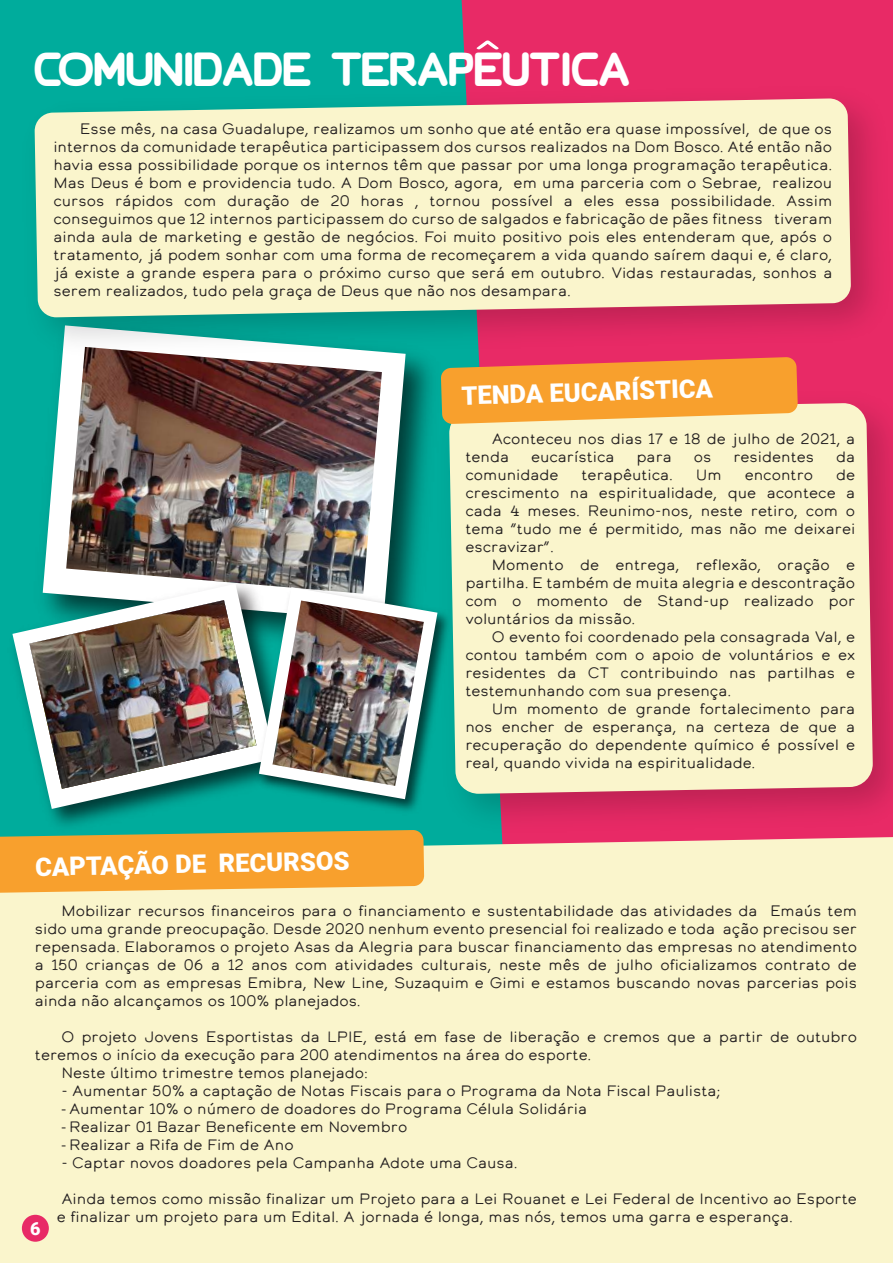
<style>
.page{position:relative;width:893px;height:1263px;background:#fff}
.page>*{position:absolute;margin:0;border:0;box-sizing:border-box;transform-origin:0 0}
.t1{font:900 37.5px "Autocrat";color:#fff}
.t2{font:900 25.5px "Roboto";color:#fff}
.t3{font:900 18px "Roboto";color:#fff}
.t4{font:15px/18px "Calder LC";color:#231f20;text-align:justify}
.s1{font-family:"Myriad Pro"}
</style>
<div class="page">
<div style="left:0;top:0;width:893px;height:948px;background:#00ac9c"></div>
<div style="left:462px;top:0;width:431px;height:377px;background:#e82a66"></div>
<div style="left:0;top:846px;width:893px;height:417px;background:#faf5cc"></div>
<img style="left:424px;top:377px;width:469px;height:469px">
<div style="left:449px;top:403px;width:424px;height:391px;background:#faf5cc"></div>
<img style="left:406px;top:370px;width:43px;height:210px">
<svg style="left:44px;top:370px;width:362px;height:210px;fill:#fff"></svg>
<img style="left:66px;top:370px;width:316px;height:210px">
<img style="left:43px;top:573px;width:261px;height:253px">
<svg style="left:12px;top:584px;width:240px;height:225px"></svg>
<img style="left:29px;top:600px;width:223px;height:189px">
<img style="left:252px;top:580px;width:204px;height:238px">
<svg style="left:259px;top:587px;width:178px;height:212px"></svg>
<div style="left:22px;top:1215px;width:27px;height:27px;background:#e82a66;border-radius:50%"></div>
<img style="left:272px;top:600px;width:152px;height:186px">
<svg style="left:441px;top:370px;width:357px;height:54px;background:#f7a83d"></svg>
<svg style="left:0;top:830px;width:424px;height:63px;background:#eaa53c"></svg>
<img style="left:48px;top:72px;width:845px;height:298px">
<svg style="left:34px;top:98px;width:817px;height:219px;background:#efebc6"></svg>
<svg style="left:477px;top:40px;width:22px;height:9px"></svg>
<h1 class="t1" style="left:35px;top:51px;width:598px">COMUNIDADE TERAPEUTICA</h1>
<p class="t4" style="left:53px;top:120px;width:780px;text-indent:26px">Esse mês, na casa Guadalupe, realizamos um sonho que até então era quase impossível, de que os internos da comunidade terapêutica participassem dos cursos realizados na Dom Bosco. Até então não havia essa possibilidade porque os internos têm que passar por uma longa programação terapêutica.<br>Mas Deus é bom e providencia tudo. A Dom Bosco, agora, em uma parceria com o Sebrae, realizou cursos rápidos com duração de 20 horas , tornou possível a eles essa possibilidade. Assim conseguimos que 12 internos participassem do curso de salgados e fabricação de pães fitness tiveram ainda aula de marketing e gestão de negócios. Foi muito positivo pois eles entenderam que, após o tratamento, já podem sonhar com uma forma de recomeçarem a vida quando saírem daqui e, é claro, já existe a grande espera para o próximo curso que será em outubro. Vidas restauradas, sonhos a serem realizados, tudo pela graça de Deus que não nos desampara.</p>
<h2 class="t2" style="left:461px;top:378px;width:253px;rotate:-2deg">TENDA EUCARÍSTICA</h2>
<h2 class="t2" style="left:35px;top:849px;width:316px;rotate:-1deg">CAPTAÇÃO DE RECURSOS</h2>
<p class="t4" style="left:465px;top:430px;width:391px;text-indent:27px">Aconteceu nos dias 17 e 18 de julho de 2021, a tenda</p>
<p class="t4" style="left:531px;top:448px;width:85px">eucarística</p>
<p class="t4" style="left:636px;top:448px;width:37px">para</p>
<p class="t4" style="left:694px;top:448px;width:19px">os</p>
<p class="t4" style="left:733px;top:448px;width:82px">residentes</p>
<p class="t4" style="left:836px;top:448px;width:21px">da</p>
<p class="t4" style="left:465px;top:466px;width:95px">comunidade</p>
<p class="t4" style="left:581px;top:466px;width:93px">terapêutica.</p>
<p class="t4" style="left:696px;top:466px;width:27px">Um</p>
<p class="t4" style="left:745px;top:466px;width:70px">encontro</p>
<p class="t4" style="left:465px;top:466px;width:391px;text-indent:371px">de crescimento na espiritualidade, que acontece a cada 4 meses. Reunimo-nos, neste retiro, com o tema “tudo me é permitido, mas não me deixarei escravizar”.</p>
<p class="t4" style="left:465px;top:556px;width:391px;text-indent:27px">Momento de entrega, reflexão, oração e partilha. E também de muita alegria e descontração com o momento de Stand-up realizado por voluntários da missão.</p>
<p class="t4" style="left:465px;top:628px;width:391px;text-indent:27px">O evento foi coordenado pela consagrada Val, e contou também com o apoio de voluntários e ex residentes da CT contribuindo nas partilhas e testemunhando com sua presença.</p>
<p class="t4" style="left:465px;top:700px;width:391px;text-indent:27px">Um momento de grande fortalecimento para nos encher de esperança, na certeza de que a recuperação do dependente químico é possível e real, quando vivida na espiritualidade.</p>
<p class="t4" style="left:35px;top:901px;width:824px;text-indent:27px">Mobilizar recursos financeiros para o financiamento e sustentabilidade das atividades da Emaús tem sido uma grande preocupação. Desde 2020 nenhum evento presencial foi realizado e toda ação precisou ser repensada. Elaboramos o projeto Asas da Alegria para buscar financiamento das empresas no atendimento a 150 crianças de 06 a 12 anos com atividades culturais, neste mês de julho oficializamos contrato de parceria com as empresas Emibra, New Line, Suzaquim e Gimi e estamos buscando novas parcerias pois ainda não alcançamos os 100% planejados.</p>
<p class="t4" style="left:61px;top:1027px;width:797px">O projeto Jovens Esportistas da LPIE, está em fase de liberação e cremos que a partir de outubro</p>
<p class="t4" style="left:35px;top:1045px;width:558px">teremos o início da execução para 200 atendimentos na área do esporte.</p>
<p class="t4" style="left:61px;top:1063px;width:308px">Neste último trimestre temos planejado:</p>
<p class="t4" style="left:61px;top:1081px;width:661px">- Aumentar 50% a captação de Notas Fiscais para o Programa da Nota Fiscal Paulista;</p>
<p class="t4" style="left:61px;top:1099px;width:527px"><span class="s1">-</span> Aumentar 10% o número de doadores do Programa Célula Solidária</p>
<p class="t4" style="left:61px;top:1117px;width:347px"><span class="s1">-</span> Realizar 01 Bazar Beneficente em Novembro</p>
<p class="t4" style="left:61px;top:1135px;width:234px"><span class="s1">-</span> Realizar a Rifa de Fim de Ano</p>
<p class="t4" style="left:61px;top:1153px;width:458px">- Captar novos doadores pela Campanha Adote uma Causa.</p>
<p class="t4" style="left:57px;top:1189px;width:801px">Ainda temos como missão finalizar um Projeto para a Lei Rouanet e Lei Federal de Incentivo ao Esporte e finalizar um projeto para um Edital. A jornada é longa, mas nós, temos uma garra e esperança.</p>
<p class="t3" style="left:30px;top:1216px;width:12px">6</p>
</div>
